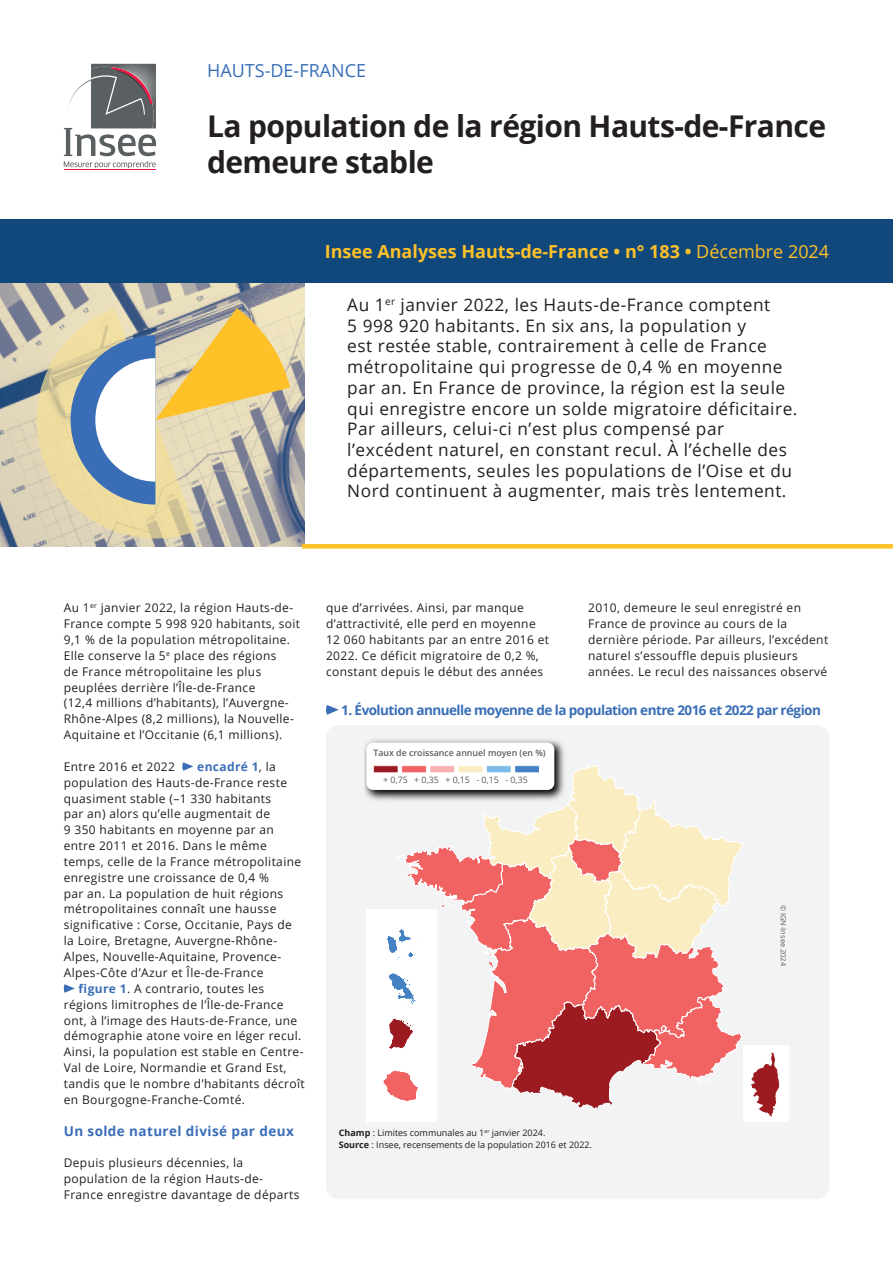
<style>
.page{position:relative;width:893px;height:1263px;background:#fff}
.page>*{position:absolute;margin:0;border:0;box-sizing:border-box;transform-origin:0 0}
.t1{font:700 30px/36px "Open Sans";letter-spacing:-.02em;color:#231f20}
.t2{font:700 18px "Open Sans";color:#fec128}
.t3{font:18px "Open Sans";color:#396eb7}
.t4{font:17.25px/20.7px "Open Sans";letter-spacing:.03em;color:#231f20}
.t5{font:700 13.5px "Open Sans";letter-spacing:-.04em;color:#396eb7}
.t6{font:700 13.5px "Open Sans";letter-spacing:.03em;color:#396eb7}
.t7{font:12px/15.9px "Open Sans";letter-spacing:.03em;color:#231f20}
.t8{font:700 12px "Open Sans";letter-spacing:.03em;color:#396eb7}
.t9{font:9px/12px "Open Sans";color:#231f20}
.t10{font:600 8.85px "Open Sans";color:#5b5d5e}
.t11{font:8.85px "Open Sans";color:#5b5d5e}
.t12{font:7.35px "Open Sans";color:#5b5d5e}
.s1{font-weight:400}
.s2{font-weight:400;color:#231f20}
.s3{font-weight:700;color:#396eb7}
.s4{font-weight:700}
</style>
<div class="page">
<svg style="left:182px;top:762px;width:11px;height:9px"></svg>
<svg style="left:63px;top:984px;width:12px;height:9px"></svg>
<img style="left:0;top:283px;width:305px;height:263px">
<div style="left:0;top:219px;width:893px;height:64px;background:#11487b"></div>
<div style="left:302px;top:544px;width:591px;height:5px;background:#fec128"></div>
<svg style="left:21px;top:308px;width:269px;height:239px"></svg>
<hr style="left:64px;top:170px;width:92px;height:1px;background:#e91847">
<svg style="left:64px;top:64px;width:92px;height:104px"></svg>
<svg style="left:326px;top:705px;width:13px;height:10px"></svg>
<div style="left:326px;top:725px;width:503px;height:474px;background:#f2f3f4;border-radius:13px"></div>
<div style="left:366px;top:909px;width:70px;height:213px;background:#fff"></div>
<img style="left:743px;top:1046px;width:45px;height:76px">
<img style="left:364px;top:739px;width:200px;height:61px">
<div style="left:366px;top:743px;width:188px;height:47px;background:#fff;border-radius:7px"></div>
<svg style="left:376px;top:764px;width:404px;height:354px"></svg>
<div style="left:373px;top:766px;width:25px;height:7px;background:#9c1b21"></div>
<div style="left:373px;top:765px;width:25px;height:8px;border:1px solid #fff"></div>
<div style="left:402px;top:766px;width:24px;height:7px;background:#f16262"></div>
<div style="left:401px;top:765px;width:26px;height:8px;border:1px solid #fff"></div>
<div style="left:430px;top:766px;width:25px;height:7px;background:#f8afb2"></div>
<div style="left:430px;top:765px;width:25px;height:8px;border:1px solid #fff"></div>
<div style="left:458px;top:766px;width:25px;height:7px;background:#faedc1"></div>
<div style="left:458px;top:765px;width:25px;height:8px;border:1px solid #fff"></div>
<div style="left:486px;top:766px;width:25px;height:7px;background:#7cbbe7"></div>
<div style="left:486px;top:765px;width:25px;height:8px;border:1px solid #fff"></div>
<div style="left:515px;top:766px;width:24px;height:7px;background:#4481c3"></div>
<div style="left:514px;top:765px;width:26px;height:8px;border:1px solid #fff"></div>
<h2 class="t3" style="left:207px;top:58px;width:161px">HAUTS-DE-FRANCE</h2>
<h1 class="t1" style="left:207px;top:107px;width:620px">La population de la région Hauts-de-France demeure stable</h1>
<h2 class="t2" style="left:325px;top:239px;width:506px">Insee Analyses Hauts-de-France • n° 183 • <span class="s1">Décembre 2024</span></h2>
<p class="t4" style="left:347px;top:294px;width:452px">Au 1<sup>er</sup> janvier 2022, les Hauts-de-France comptent<br>5 998 920 habitants. En six ans, la population y<br>est restée stable, contrairement à celle de France métropolitaine qui progresse de 0,4 % en moyenne par an. En France de province, la région est la seule qui enregistre encore un solde migratoire déficitaire.<br>Par ailleurs, celui-ci n’est plus compensé par l’excédent naturel, en constant recul. À l’échelle des départements, seules les populations de l’Oise et du Nord continuent à augmenter, mais très lentement.</p>
<p class="t7" style="left:64px;top:600px;width:238px">Au 1<sup>er</sup> janvier 2022, la région Hauts-de-France compte 5 998 920 habitants, soit 9,1 % de la population métropolitaine.<br>Elle conserve la 5<sup>e</sup> place des régions<br>de France métropolitaine les plus peuplées derrière l’Île-de-France<br>(12,4 millions d’habitants), l’Auvergne-Rhône-Alpes (8,2 millions), la Nouvelle-Aquitaine et l’Occitanie (6,1 millions).</p>
<p class="t7" style="left:64px;top:758px;width:113px">Entre 2016 et 2022</p>
<p class="t8" style="left:197px;top:758px;width:80px">encadré 1<span class="s2">, la</span></p>
<p class="t7" style="left:64px;top:774px;width:225px">population des Hauts-de-France reste</p>
<p class="t7" style="left:64px;top:790px;width:209px">quasiment stable (–1 330 habitants</p>
<p class="t7" style="left:64px;top:806px;width:208px">par an) alors qu’elle augmentait de</p>
<p class="t7" style="left:64px;top:821px;width:212px">9 350 habitants en moyenne par an</p>
<p class="t7" style="left:64px;top:837px;width:204px">entre 2011 et 2016. Dans le même</p>
<p class="t7" style="left:64px;top:853px;width:239px">temps, celle de la France métropolitaine</p>
<p class="t7" style="left:64px;top:869px;width:207px">enregistre une croissance de 0,4 %</p>
<p class="t7" style="left:64px;top:885px;width:221px">par an. La population de huit régions</p>
<p class="t7" style="left:64px;top:901px;width:214px">métropolitaines connaît une hausse</p>
<p class="t7" style="left:64px;top:917px;width:230px">significative : Corse, Occitanie, Pays de</p>
<p class="t7" style="left:64px;top:932px;width:215px">la Loire, Bretagne, Auvergne-Rhône-</p>
<p class="t7" style="left:64px;top:948px;width:219px">Alpes, Nouvelle-Aquitaine, Provence-</p>
<p class="t7" style="left:64px;top:964px;width:201px">Alpes-Côte d’Azur et Île-de-France</p>
<p class="t7" style="left:79px;top:980px;width:187px"><span class="s3">figure 1</span>. A contrario, toutes les</p>
<p class="t7" style="left:64px;top:996px;width:221px">régions limitrophes de l’Île-de-France</p>
<p class="t7" style="left:64px;top:1012px;width:235px">ont, à l’image des Hauts-de-France, une</p>
<p class="t7" style="left:64px;top:1028px;width:239px">démographie atone voire en léger recul.</p>
<p class="t7" style="left:64px;top:1043px;width:241px">Ainsi, la population est stable en Centre-</p>
<p class="t7" style="left:64px;top:1059px;width:224px">Val de Loire, Normandie et Grand Est,</p>
<p class="t7" style="left:64px;top:1075px;width:242px">tandis que le nombre d’habitants décroît</p>
<p class="t7" style="left:64px;top:1091px;width:183px">en Bourgogne-Franche-Comté.</p>
<p class="t6" style="left:64px;top:1121px;width:232px">Un solde naturel divisé par deux</p>
<p class="t7" style="left:64px;top:1154px;width:237px">Depuis plusieurs décennies, la population de la région Hauts-de-<br>France enregistre davantage de départs</p>
<p class="t7" style="left:326px;top:600px;width:225px">que d’arrivées. Ainsi, par manque d’attractivité, elle perd en moyenne 12 060 habitants par an entre 2016 et 2022. Ce déficit migratoire de 0,2 %, constant depuis le début des années</p>
<p class="t7" style="left:588px;top:600px;width:242px">2010, demeure le seul enregistré en France de province au cours de la dernière période. Par ailleurs, l’excédent naturel s’essouffle depuis plusieurs années. Le recul des naissances observé</p>
<p class="t5" style="left:341px;top:700px;width:481px">1. Évolution annuelle moyenne de la population entre 2016 et 2022 par région</p>
<p class="t10" style="left:373px;top:747px;width:174px">Taux de croissance annuel moyen (en %)</p>
<p class="t11" style="left:383px;top:773px;width:146px">+ 0,75 + 0,35 + 0,15 - 0,15 - 0,35</p>
<p class="t9" style="left:339px;top:1126px;width:255px"><span class="s4">Champ</span> : Limites communales au 1<sup>er</sup> janvier 2024.<br><span class="s4">Source</span> : Insee, recensements de la population 2016 et 2022.</p>
<p class="t12" style="left:788px;top:905px;width:62px;rotate:90deg">© IGN-Insee 2024</p>
</div>
